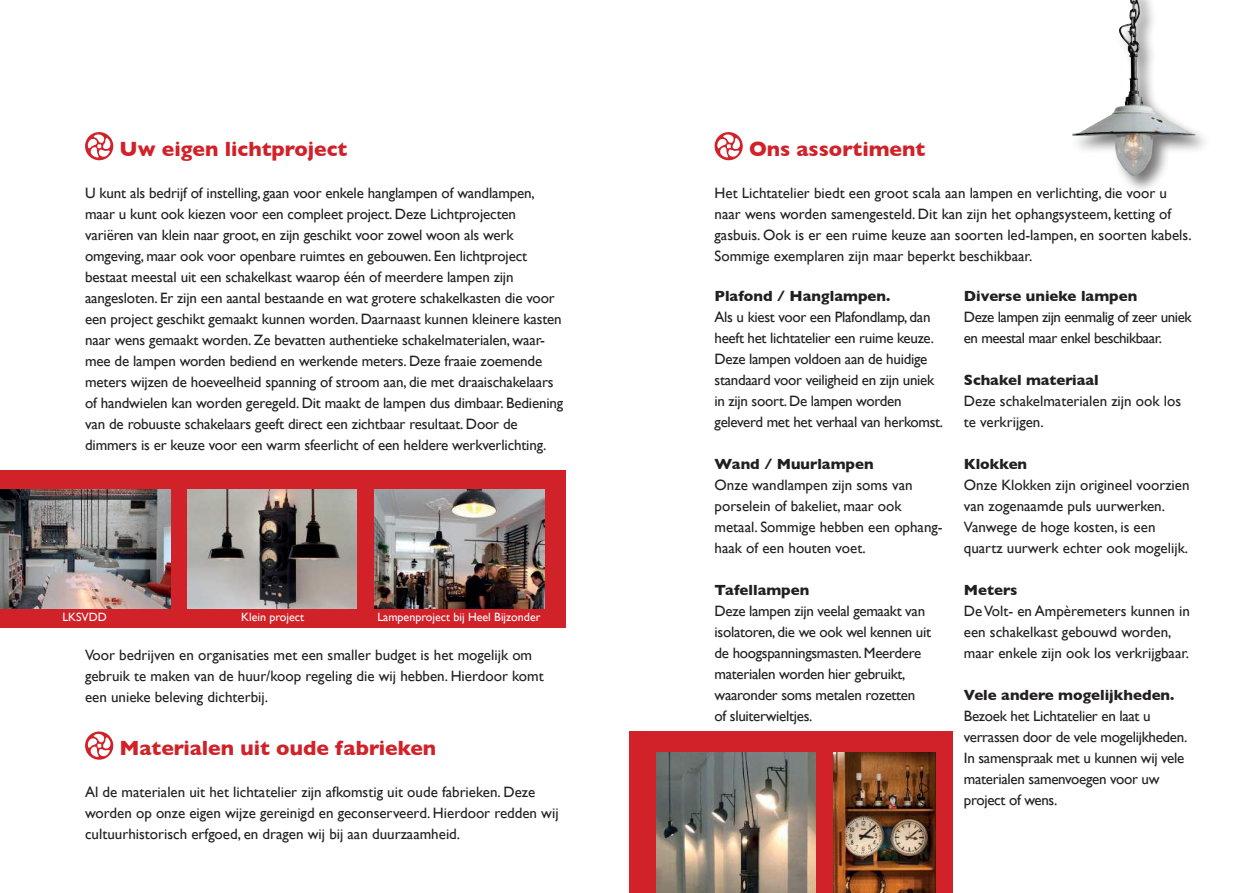
<style>
.page{position:relative;width:1259px;height:893px;background:#fff}
.page>*{position:absolute;margin:0;border:0;box-sizing:border-box;transform-origin:0 0}
.t1{font:700 21px "Gill Sans";color:#d12229}
.t2{font:15px/21px "Gill Sans";letter-spacing:-.01em;color:#221f1f}
.t3{font:700 15px "Gill Sans";color:#221f1f}
.t4{font:15px/21px "Gill Sans";letter-spacing:-.03em;color:#221f1f}
.t5{font:12px "Gill Sans";color:#fff}
</style>
<div class="page">
<div style="left:629px;top:732px;width:323px;height:161px;background:#d12229"></div>
<svg style="left:85px;top:132px;width:28px;height:28px"></svg>
<svg style="left:85px;top:731px;width:28px;height:29px"></svg>
<svg style="left:714px;top:132px;width:29px;height:28px"></svg>
<div style="left:1070px;top:0;width:142px;height:193px;background:#221f1f;opacity:.6"></div>
<img style="left:1071px;top:0;width:124px;height:176px">
<img style="left:833px;top:753px;width:102px;height:140px">
<div style="left:0;top:470px;width:566px;height:157px;background:#d12229"></div>
<img style="left:0;top:489px;width:170px;height:119px">
<img style="left:188px;top:489px;width:168px;height:119px">
<img style="left:374px;top:489px;width:170px;height:119px">
<img style="left:657px;top:753px;width:158px;height:140px">
<h1 class="t1" style="left:119px;top:141px;width:229px">Uw eigen lichtproject</h1>
<p class="t2" style="left:85px;top:183px;width:480px">U kunt als bedrijf of instelling, gaan voor enkele hanglampen of wandlampen, maar u kunt ook kiezen voor een compleet project. Deze Lichtprojecten variëren van klein naar groot, en zijn geschikt voor zowel woon als werk omgeving, maar ook voor openbare ruimtes en gebouwen. Een lichtproject bestaat meestal uit een schakelkast waarop één of meerdere lampen zijn aangesloten. Er zijn een aantal bestaande en wat grotere schakelkasten die voor een project geschikt gemaakt kunnen worden. Daarnaast kunnen kleinere kasten naar wens gemaakt worden. Ze bevatten authentieke schakelmaterialen, waar&shy;mee de lampen worden bediend en werkende meters. Deze fraaie zoemende meters wijzen de hoeveelheid spanning of stroom aan, die met draaischakelaars of handwielen kan worden geregeld. Dit maakt de lampen dus dimbaar. Bediening van de robuuste schakelaars geeft direct een zichtbaar resultaat. Door de dimmers is er keuze voor een warm sfeerlicht of een heldere werkverlichting.</p>
<p class="t5" style="left:62px;top:612px;width:46px">LKSVDD</p>
<p class="t5" style="left:241px;top:612px;width:64px">Klein project</p>
<p class="t5" style="left:377px;top:612px;width:165px">Lampenproject bij Heel Bijzonder</p>
<p class="t2" style="left:85px;top:645px;width:460px">Voor bedrijven en organisaties met een smaller budget is het mogelijk om gebruik te maken van de huur/koop regeling die wij hebben. Hierdoor komt een unieke beleving dichterbij.</p>
<h1 class="t1" style="left:119px;top:741px;width:318px">Materialen uit oude fabrieken</h1>
<p class="t2" style="left:85px;top:783px;width:475px">Al de materialen uit het lichtatelier zijn afkomstig uit oude fabrieken. Deze worden op onze eigen wijze gereinigd en geconserveerd. Hierdoor redden wij cultuurhistorisch erfgoed, en dragen wij bij aan duurzaamheid.</p>
<h1 class="t1" style="left:749px;top:141px;width:178px">Ons assortiment</h1>
<p class="t2" style="left:714px;top:183px;width:478px">Het Lichtatelier biedt een groot scala aan lampen en verlichting, die voor u naar wens worden samengesteld. Dit kan zijn het ophangsysteem, ketting of gasbuis. Ook is er een ruime keuze aan soorten led-lampen, en soorten kabels.<br>Sommige exemplaren zijn maar beperkt beschikbaar.</p>
<p class="t3" style="left:714px;top:290px;width:177px">Plafond / Hanglampen.</p>
<p class="t2" style="left:714px;top:307px;width:230px">Als u kiest voor een Plafondlamp, dan heeft het lichtatelier een ruime keuze.<br>Deze lampen voldoen aan de huidige standaard voor veiligheid en zijn uniek in zijn soort. De lampen worden geleverd met het verhaal van herkomst.</p>
<p class="t3" style="left:714px;top:458px;width:161px">Wand / Muurlampen</p>
<p class="t2" style="left:714px;top:475px;width:230px">Onze wandlampen zijn soms van porselein of bakeliet, maar ook metaal. Sommige hebben een ophang&shy;haak of een houten voet.</p>
<p class="t3" style="left:714px;top:584px;width:96px">Tafellampen</p>
<p class="t2" style="left:714px;top:601px;width:218px">Deze lampen zijn veelal gemaakt van isolatoren, die we ook wel kennen uit de hoogspanningsmasten. Meerdere materialen worden hier gebruikt, waaronder soms metalen rozetten<br>of sluiterwieltjes.</p>
<p class="t3" style="left:964px;top:290px;width:175px">Diverse unieke lampen</p>
<p class="t4" style="left:964px;top:307px;width:229px">Deze lampen zijn eenmalig of zeer uniek en meestal maar enkel beschikbaar.</p>
<p class="t3" style="left:964px;top:374px;width:136px">Schakel materiaal</p>
<p class="t2" style="left:964px;top:391px;width:219px">Deze schakelmaterialen zijn ook los te verkrijgen.</p>
<p class="t3" style="left:964px;top:458px;width:65px">Klokken</p>
<p class="t2" style="left:964px;top:475px;width:227px">Onze Klokken zijn origineel voorzien van zogenaamde puls uurwerken.<br>Vanwege de hoge kosten, is een quartz uurwerk echter ook mogelijk.</p>
<p class="t3" style="left:964px;top:584px;width:55px">Meters</p>
<p class="t2" style="left:964px;top:601px;width:228px">De Volt- en Ampèremeters kunnen in een schakelkast gebouwd worden, maar enkele zijn ook los verkrijgbaar.</p>
<p class="t3" style="left:964px;top:689px;width:212px">Vele andere mogelijkheden.</p>
<p class="t2" style="left:964px;top:706px;width:225px">Bezoek het Lichtatelier en laat u verrassen door de vele mogelijkheden.<br>In samenspraak met u kunnen wij vele materialen samenvoegen voor uw project of wens.</p>
</div>
